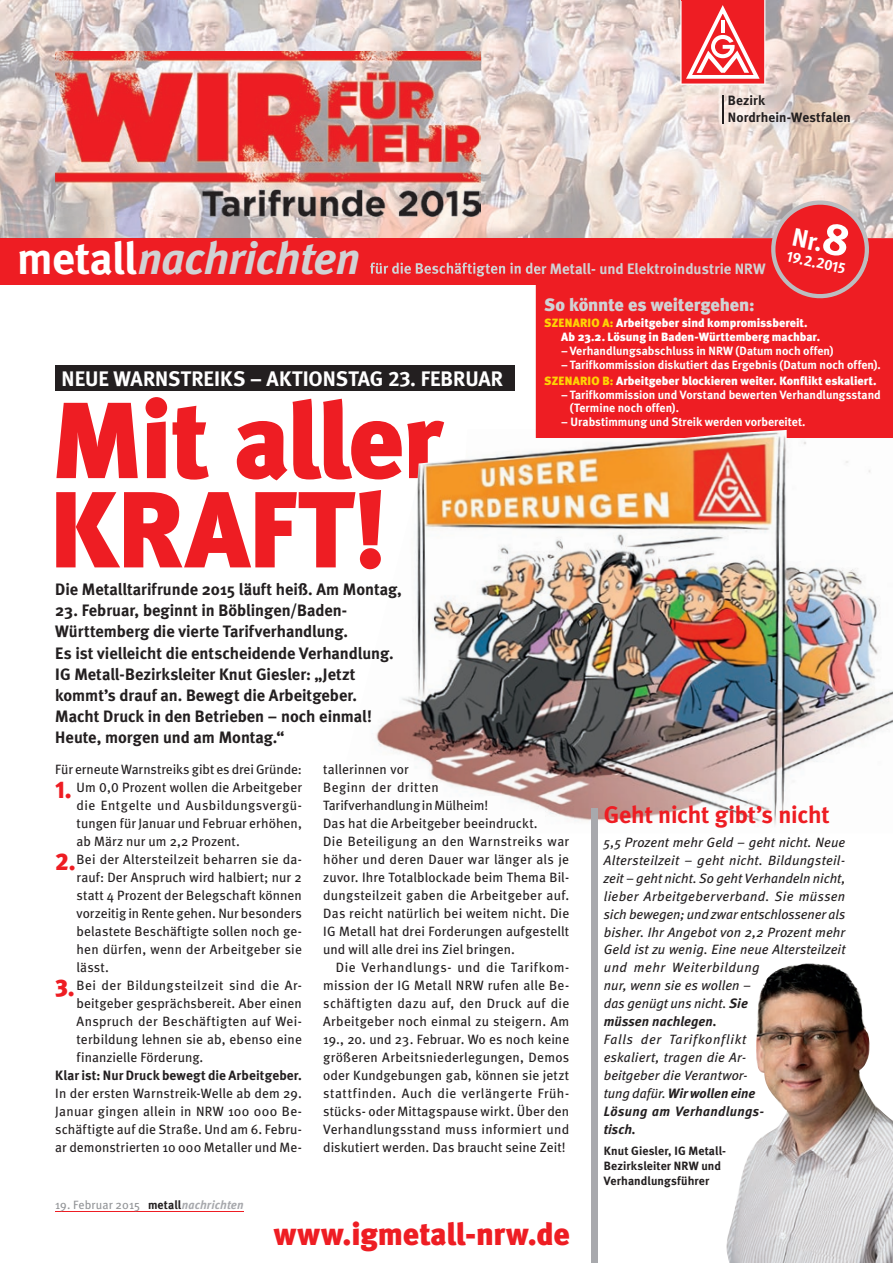
<style>
.page{position:relative;width:893px;height:1263px;background:#fff}
.page>*{position:absolute;margin:0;border:0;box-sizing:border-box;transform-origin:0 0}
.t1{font:900 108px "Meta";letter-spacing:-.02em;color:#ee1d23}
.t2{font:italic 700 45px "Meta";letter-spacing:-.01em;color:#d1d2d4}
.t3{font:900 31.5px "Meta";letter-spacing:-.01em;color:#ee1d23}
.t4{font:700 24px "Meta";letter-spacing:-.01em;color:#ee1d23}
.t5{font:700 21px "Meta";color:#fff}
.t6{font:900 18px "Meta";letter-spacing:-.01em;color:#d1d2d4}
.t7{font:700 16.5px/21px "Meta";color:#231f20}
.t8{font:15px "Meta Bold Caps Expert";color:#fff}
.t9{font:13.5px/18px "Meta";letter-spacing:.01em;color:#231f20;text-align:justify}
.t10{font:italic 13.5px/18px "Meta";letter-spacing:.01em;color:#231f20}
.t11{font:700 13.5px/16.5px "Meta";letter-spacing:.01em;color:#231f20}
.t12{font:700 12px/15.9px "Meta";color:#fff}
.t13{font:900 12px/13.8px "Meta";color:#fff}
.t14{font:700 12px/15px "Meta";letter-spacing:.01em;color:#231f20}
.t15{font:12px "Meta";letter-spacing:.01em;color:#939598}
.s1{font-style:normal;color:#fff}
.s2{font-family:"Meta";font-weight:700}
.s3{font-family:"Meta Bold Expert";font-weight:400}
.s4{color:#fed304}
.s5{font-weight:900;color:#fed304}
.s6{font-weight:900}
.s7{font-family:"Meta Black Expert";font-size:24px;color:#ee1d23}
.s8{font-weight:900;font-size:24px;color:#ee1d23}
.s9{font-family:"Meta Book Expert"}
.s10{font-weight:700;color:#231f20}
.s11{font-weight:700;font-style:italic;color:#a8a9ad}
.s12{font-weight:700}
</style>
<div class="page">
<img style="left:0;top:0;width:893px;height:95px">
<img style="left:0;top:95px;width:104px;height:143px">
<img style="left:473px;top:95px;width:420px;height:143px">
<img style="left:104px;top:216px;width:369px;height:22px">
<div style="left:0;top:238px;width:655px;height:47px;background:#ee1d23"></div>
<svg style="left:680px;top:0;width:85px;height:85px"></svg>
<hr style="left:682px;top:0;width:82px;height:1px;background:#ee1d23">
<img style="left:375px;top:427px;width:518px;height:406px">
<hr style="left:55px;top:1212px;width:189px;height:1px;background:#ee1d23">
<img style="left:55px;top:51px;width:425px;height:165px">
<div style="left:55px;top:366px;width:459px;height:25px;background:#231f20"></div>
<div style="left:536px;top:238px;width:357px;height:200px;background:#ee1d23"></div>
<svg style="left:370px;top:262px;width:166px;height:15px"></svg>
<div style="left:536px;top:262px;width:230px;height:15px;background:#ee1d23"></div>
<div style="left:591px;top:808px;width:6px;height:455px;background:#a8a9ad"></div>
<img style="left:726px;top:963px;width:167px;height:300px">
<img style="left:821px;top:1212px;width:17px;height:3px">
<svg style="left:828px;top:1202px;width:5px;height:7px"></svg>
<svg style="left:722px;top:96px;width:1px;height:28px"></svg>
<svg style="left:767px;top:196px;width:106px;height:107px;background:#e44a4e"></svg>
<p class="t11" style="left:728px;top:92px;width:124px">Bezirk<br>Nordrhein-Westfalen</p>
<h2 class="t2" style="left:17px;top:230px;width:345px"><span class="s1">metall</span>nachrichten</h2>
<p class="t8" style="left:789px;top:247px;width:61px;rotate:12deg">19<span class="s2">.</span>2<span class="s2">.</span>2015</p>
<h3 class="t5" style="left:62px;top:365px;width:443px">NEUE WARNSTREIKS – AKTIONSTAG <span class="s3">23</span>. FEBRUAR</h3>
<h1 class="t1" style="left:51px;top:377px;width:394px">Mit aller</h1>
<h1 class="t1" style="left:50px;top:467px;width:339px">KRAFT!</h1>
<p class="t7" style="left:55px;top:579px;width:348px">Die Metalltarifrunde 2015 läuft heiß. Am Montag,</p>
<p class="t7" style="left:55px;top:600px;width:340px">23. Februar, beginnt in Böblingen/Baden-Württemberg die vierte Tarifverhandlung.<br>Es ist vielleicht die entscheidende Verhandlung.<br>IG Metall-Bezirksleiter Knut Giesler: „Jetzt kommt’s drauf an. Bewegt die Arbeitgeber.<br>Macht Druck in den Betrieben – noch einmal!<br>Heute, morgen und am Montag.“</p>
<h3 class="t6" style="left:544px;top:295px;width:212px">So könnte es weitergehen:</h3>
<p class="t13" style="left:561px;top:316px;width:260px;text-indent:-17px"><span class="s4">SZENARIO A:</span> Arbeitgeber sind kompromissbereit.<br>Ab 23.2. Lösung in Baden-Württemberg machbar.</p>
<p class="t12" style="left:561px;top:343px;width:274px">– Verhandlungsabschluss in NRW (Datum noch offen)</p>
<p class="t12" style="left:544px;top:356px;width:338px;text-indent:17px">– Tarifkommission diskutiert das Ergebnis (Datum noch offen).<br><span class="s5">SZENARIO B:</span> <span class="s6">Arbeitgeber blockieren weiter. Konflikt eskaliert.</span></p>
<p class="t12" style="left:570px;top:387px;width:312px;line-height:13.8px;text-indent:-9px">– Tarifkommission und Vorstand bewerten Verhandlungsstand (Termine noch offen).</p>
<p class="t12" style="left:561px;top:414px;width:246px">– Urabstimmung und Streik werden vorbereitet.</p>
<p class="t9" style="left:55px;top:760px;width:248px">Für erneute Warnstreiks gibt es drei Gründe:</p>
<p class="t9" style="left:77px;top:778px;width:227px;text-indent:-21px"><span class="s7">1</span><span class="s8">.</span> Um <span class="s9">0</span>,<span class="s9">0</span> Prozent wollen die Arbeitgeber die Entgelte und Ausbildungsvergü&shy;tungen für Januar und Februar erhöhen, ab März nur um 2,2 Prozent.</p>
<p class="t9" style="left:77px;top:850px;width:227px;text-indent:-21px"><span class="s7">2</span><span class="s8">.</span> Bei der Altersteilzeit beharren sie da&shy;rauf: Der Anspruch wird halbiert; nur 2 statt 4 Prozent der Belegschaft können vorzeitig in Rente gehen. Nur besonders belastete Beschäftigte sollen noch ge&shy;hen dürfen, wenn der Arbeitgeber sie lässt.</p>
<p class="t9" style="left:77px;top:976px;width:227px;text-indent:-21px"><span class="s7">3</span><span class="s8">.</span> Bei der Bildungsteilzeit sind die Ar&shy;beitgeber gesprächsbereit. Aber einen Anspruch der Beschäftigten auf Wei&shy;terbildung lehnen sie ab, ebenso eine finanzielle Förderung.</p>
<p class="t11" style="left:55px;top:1067px;width:248px">Klar ist: Nur Druck bewegt die Arbeitgeber.</p>
<p class="t9" style="left:55px;top:1084px;width:248px">In der ersten Warnstreik-Welle ab dem 29.<br>Januar gingen allein in NRW 100 000 Be&shy;schäftigte auf die Straße. Und am 6. Febru&shy;ar demonstrierten 10 000 Metaller und Me-</p>
<p class="t15" style="left:55px;top:1197px;width:190px">19. Februar 2015 <span class="s10">metall</span><span class="s11">nachrichten</span></p>
<p class="t9" style="left:323px;top:760px;width:248px;text-align:left">tallerinnen vor<br>Beginn der dritten<br>Tarifverhandlung in Mülheim!<br>Das hat die Arbeitgeber beeindruckt.<br>Die Beteiligung an den Warnstreiks war höher und deren Dauer war länger als je zuvor. Ihre Totalblockade beim Thema Bil&shy;dungsteilzeit gaben die Arbeitgeber auf.<br>Das reicht natürlich bei weitem nicht. Die IG Metall hat drei Forderungen aufgestellt und will alle drei ins Ziel bringen.</p>
<p class="t9" style="left:323px;top:958px;width:248px;text-indent:13px">Die Verhandlungs- und die Tarifkom&shy;mission der IG Metall NRW rufen alle Be&shy;schäftigten dazu auf, den Druck auf die Arbeitgeber noch einmal zu steigern. Am 19., 20. und 23. Februar. Wo es noch keine größeren Arbeitsniederlegungen, Demos oder Kundgebungen gab, können sie jetzt stattfinden. Auch die verlängerte Früh&shy;stücks- oder Mittagspause wirkt. Über den Verhandlungsstand muss informiert und diskutiert werden. Das braucht seine Zeit!</p>
<h3 class="t3" style="left:274px;top:1215px;width:297px">www.igmetall-nrw.de</h3>
<h3 class="t4" style="left:604px;top:799px;width:227px">Geht nicht gibt’s nicht</h3>
<p class="t10" style="left:604px;top:832px;width:243px">5,5 Prozent mehr Geld – geht nicht. Neue Altersteilzeit – geht nicht. Bildungsteil&shy;zeit – geht nicht. So geht Verhandeln nicht, lieber Arbeitgeberverband. Sie müssen sich bewegen; und zwar entschlossener als bisher. Ihr Angebot von 2,2 Prozent mehr Geld ist zu wenig. Eine neue Altersteilzeit und mehr Weiterbildung<br>nur, wenn sie es wollen –<br>das genügt uns nicht. <span class="s12">Sie<br>müssen nachlegen.</span></p>
<p class="t10" style="left:604px;top:1030px;width:162px">Falls der Tarifkonflikt eskaliert, tragen die Ar&shy;beitgeber die Verantwor&shy;tung dafür. <span class="s12">Wir wollen eine<br>Lösung am Verhandlungs&shy;tisch.</span></p>
<p class="t14" style="left:604px;top:1143px;width:124px">Knut Giesler, IG Metall-<br>Bezirksleiter NRW und<br>Verhandlungsführer</p>
</div>
